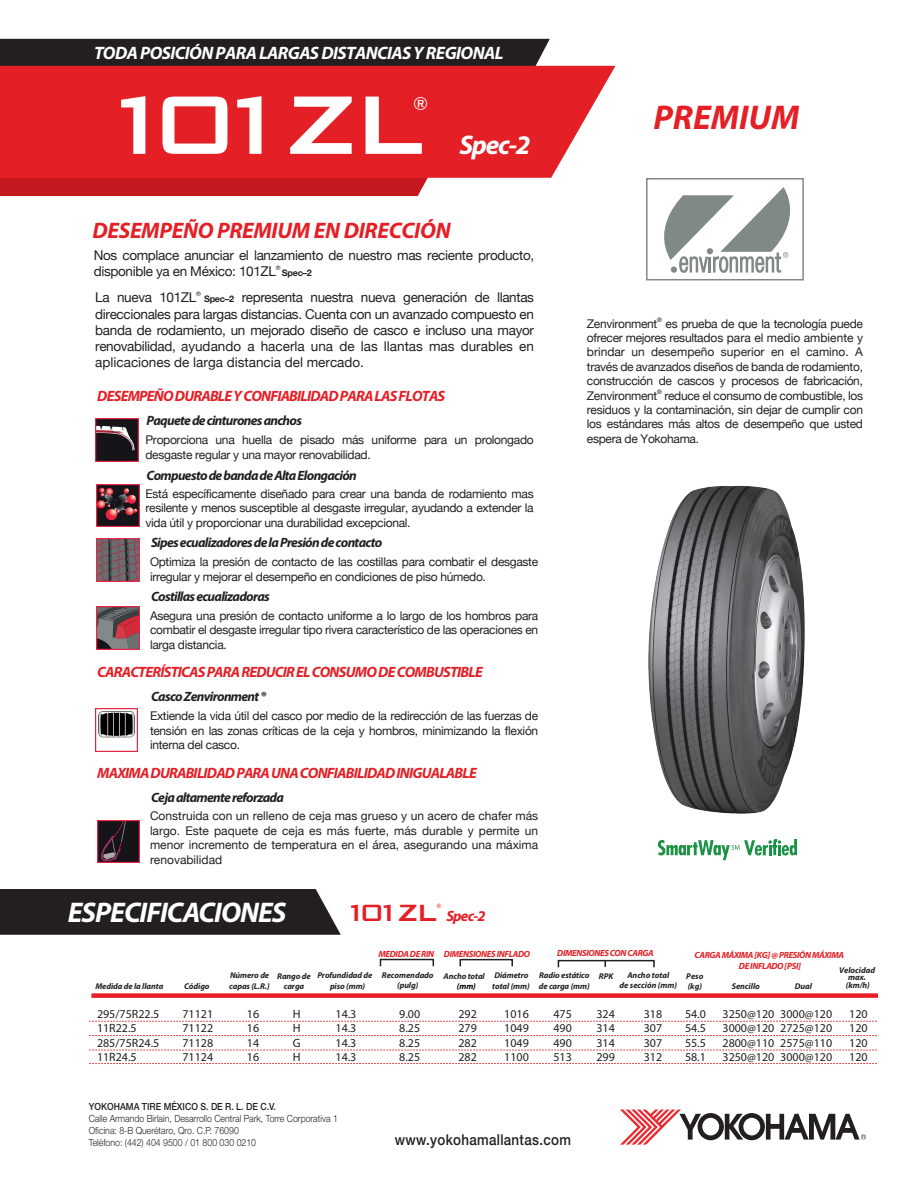
<style>
.page{position:relative;width:918px;height:1188px;background:#fff}
.page>*{position:absolute;margin:0;border:0;box-sizing:border-box;transform-origin:0 0}
.t1{font:500 111px "Bank Gothic BT";color:#fff}
.t2{font:italic 700 34.5px "Myriad Pro";color:#e41f25}
.t3{font:500 31.5px "Bank Gothic BT";color:#e41f25}
.t4{font:italic 700 28.5px "Myriad Pro";letter-spacing:-.035em;color:#fff}
.t5{font:italic 700 27px "Myriad Pro";color:#fff}
.t6{font:italic 700 22.5px "Myriad Pro";letter-spacing:-.015em;color:#e41f25}
.t7{font:italic 700 18px "Myriad Pro";letter-spacing:-.03em;color:#fff}
.t8{font:500 18px "Bank Gothic BT";color:#fff}
.t9{font:italic 700 15px "Myriad Pro";letter-spacing:-.05em;color:#e41f25}
.t10{font:500 15px "Helvetica Neue LT Std";letter-spacing:.025em;color:#231f20;scale:.89 1}
.t11{font:13.5px/16.2px "Helvetica Neue";letter-spacing:-.025em;color:#231f20;text-align:justify}
.t12{font:italic 700 13.5px "Myriad Pro";letter-spacing:-.05em;color:#231f20}
.t13{font:12px/14.4px "Helvetica Neue";letter-spacing:-.025em;color:#231f20;text-align:justify}
.t14{font:12px/14.4px "Myriad Pro";color:#231f20;text-align:justify}
.t15{font:300 9.9px/11.9px "Helvetica Neue LT Std";color:#231f20;scale:.89 1}
.t16{font:500 9.9px "Helvetica Neue LT Std";color:#231f20;scale:.89 1}
.t17{font:italic 700 9px/10.8px "Myriad Pro";letter-spacing:-.04em;color:#e41f25;text-align:center}
.t18{font:700 9px "Helvetica Neue";color:#231f20}
.t19{font:italic 700 8.4px/10.5px "Myriad Pro";letter-spacing:-.01em;color:#231f20;text-align:center}
.t20{font:italic 700 8.4px "Myriad Pro";color:#000001}
.t21{font:6px "Helvetica Neue";color:#231f20}
.t22{font:italic 500 6px "Helvetica Neue";color:#231f20}
.t23{font:500 6px "Bank Gothic BT";color:#e41f25}
.s1{font-weight:700;font-size:9px}
</style>
<div class="page">
<div style="left:0;top:889px;width:341px;height:46px;background:#231f20"></div>
<div style="left:0;top:39px;width:550px;height:27px;background:#231f20"></div>
<div style="left:0;top:178px;width:428px;height:18px;background:#c5171e"></div>
<div style="left:0;top:66px;width:615px;height:112px;background:#e41f25"></div>
<div style="left:380px;top:959px;width:54px;height:8px;border:2px solid #231f20"></div>
<div style="left:460px;top:959px;width:53px;height:8px;border:2px solid #231f20"></div>
<div style="left:558px;top:960px;width:97px;height:8px;border:2px solid #231f20"></div>
<div style="left:91px;top:993px;width:787px;height:5px;background:#ea1e24"></div>
<svg style="left:89px;top:1035px;width:788px;height:1px"></svg>
<svg style="left:89px;top:1050px;width:788px;height:1px"></svg>
<svg style="left:89px;top:1063px;width:788px;height:1px"></svg>
<svg style="left:89px;top:1021px;width:788px;height:1px"></svg>
<svg style="left:604px;top:961px;width:2px;height:6px"></svg>
<img style="left:96px;top:418px;width:42px;height:43px">
<img style="left:97px;top:484px;width:43px;height:43px">
<img style="left:97px;top:539px;width:43px;height:42px">
<img style="left:97px;top:606px;width:43px;height:43px">
<img style="left:95px;top:709px;width:43px;height:42px">
<img style="left:97px;top:820px;width:43px;height:43px">
<div style="left:646px;top:178px;width:158px;height:102px;border:2px solid #818986"></div>
<svg style="left:664px;top:187px;width:140px;height:86px"></svg>
<img style="left:648px;top:485px;width:157px;height:329px">
<svg style="left:657px;top:839px;width:140px;height:21px"></svg>
<svg style="left:620px;top:1110px;width:246px;height:35px"></svg>
<h3 class="t7" style="left:94px;top:41px;width:411px">TODA POSICIÓN PARA LARGAS DISTANCIAS Y REGIONAL</h3>
<h1 class="t1" style="left:94px;top:65px;width:334px">101 ZL</h1>
<h3 class="t8" style="left:413px;top:96px;width:16px">®</h3>
<h3 class="t5" style="left:460px;top:127px;width:72px">Spec-2</h3>
<h3 class="t6" style="left:93px;top:216px;width:360px">DESEMPEÑO PREMIUM EN DIRECCIÓN</h3>
<p class="t11" style="left:94px;top:246px;width:442px">Nos complace anunciar el lanzamiento de nuestro mas reciente producto, disponible ya en México: 101ZL</p>
<p class="t21" style="left:276px;top:264px;width:6px">®</p>
<p class="t18" style="left:282px;top:267px;width:32px">Spec–2</p>
<p class="t11" style="left:95px;top:289px;width:103px">La nueva 101ZL</p>
<p class="t21" style="left:196px;top:291px;width:6px">®</p>
<p class="t11" style="left:95px;top:289px;width:440px;text-indent:109px"><span class="s1">Spec–2</span> representa nuestra nueva generación de llantas direccionales para largas distancias. Cuenta con un avanzado compuesto en banda de rodamiento, un mejorado diseño de casco e incluso una mayor renovabilidad, ayudando a hacerla una de las llantas mas durables en aplicaciones de larga distancia del mercado.</p>
<p class="t9" style="left:97px;top:387px;width:349px">DESEMPEÑO DURABLE Y CONFIABILIDAD PARA LAS FLOTAS</p>
<p class="t12" style="left:147px;top:412px;width:157px">Paquete de cinturones anchos</p>
<p class="t13" style="left:146px;top:433px;width:390px">Proporciona una huella de pisado más uniforme para un prolongado desgaste regular y una mayor renovabilidad.</p>
<p class="t12" style="left:147px;top:467px;width:212px">Compuesto de banda de Alta Elongación</p>
<p class="t13" style="left:146px;top:486px;width:390px">Está específicamente diseñado para crear una banda de rodamiento mas resilente y menos susceptible al desgaste irregular, ayudando a extender la vida útil y proporcionar una durabilidad excepcional.</p>
<p class="t12" style="left:151px;top:534px;width:233px">Sipes ecualizadores de la Presión de contacto</p>
<p class="t13" style="left:150px;top:555px;width:390px">Optimiza la presión de contacto de las costillas para combatir el desgaste irregular y mejorar el desempeño en condiciones de piso húmedo.</p>
<p class="t12" style="left:151px;top:588px;width:120px">Costillas ecualizadoras</p>
<p class="t13" style="left:150px;top:608px;width:390px">Asegura una presión de contacto uniforme a lo largo de los hombros para combatir el desgaste irregular tipo rivera característico de las operaciones en larga distancia.</p>
<p class="t9" style="left:97px;top:663px;width:387px">CARACTERÍSTICAS PARA REDUCIR EL CONSUMO DE COMBUSTIBLE</p>
<p class="t12" style="left:151px;top:688px;width:116px">Casco Zenvironment ®</p>
<p class="t13" style="left:150px;top:709px;width:390px">Extiende la vida útil del casco por medio de la redirección de las fuerzas de tensión en las zonas críticas de la ceja y hombros, minimizando la flexión interna del casco.</p>
<p class="t9" style="left:97px;top:763px;width:381px">MAXIMA DURABILIDAD PARA UNA CONFIABILIDAD INIGUALABLE</p>
<p class="t12" style="left:151px;top:788px;width:134px">Ceja altamente reforzada</p>
<p class="t13" style="left:150px;top:809px;width:390px">Construida con un relleno de ceja mas grueso y un acero de chafer más largo. Este paquete de ceja es más fuerte, más durable y permite un menor incremento de temperatura en el área, asegurando una máxima renovabilidad</p>
<h3 class="t4" style="left:68px;top:894px;width:220px">ESPECIFICACIONES</h3>
<h3 class="t3" style="left:343px;top:895px;width:96px">101 ZL</h3>
<p class="t23" style="left:437px;top:903px;width:6px">®</p>
<p class="t9" style="left:446px;top:906px;width:41px">Spec-2</p>
<h2 class="t2" style="left:653px;top:95px;width:148px">PREMIUM</h2>
<p class="t13" style="left:587px;top:316px;width:72px">Zenvironment</p>
<p class="t22" style="left:657px;top:316px;width:6px">®</p>
<p class="t13" style="left:587px;top:316px;width:278px;text-indent:79px">es prueba de que la tecnología puede ofrecer mejores resultados para el medio ambiente y brindar un desempeño superior en el camino. A través de avanzados diseños de banda de rodamiento, construcción de cascos y procesos de fabricación, Zenvironment</p>
<p class="t22" style="left:657px;top:388px;width:6px">®</p>
<p class="t13" style="left:587px;top:388px;width:278px;text-indent:78px">reduce el consumo de combustible, los residuos y la contaminación, sin dejar de cumplir con los estándares más altos de desempeño que usted espera de Yokohama.</p>
<p class="t19" style="left:95px;top:981px;width:69px">Medida de la llanta</p>
<p class="t14" style="left:97px;top:1006px;width:64px;text-align:left">295/75R22.5<br>11R22.5<br>285/75R24.5<br>11R24.5</p>
<p class="t17" style="left:444px;top:948px;width:88px">DIMENSIONES INFLADO</p>
<p class="t17" style="left:557px;top:947px;width:98px">DIMENSIONESCON CARGA</p>
<p class="t17" style="left:695px;top:950px;width:151px">CARGA MÁXIMA [KG] @ PRESIÓN MÁXIMA<br>DE INFLADO [PSI]</p>
<p class="t17" style="left:379px;top:949px;width:57px">MEDIDA DE RIN</p>
<p class="t19" style="left:839px;top:966px;width:38px;line-height:7.5px">Velocidad max. (km/h)</p>
<p class="t19" style="left:184px;top:981px;width:27px">Código</p>
<p class="t19" style="left:229px;top:981px;width:42px">capas (L.R.)</p>
<p class="t19" style="left:277px;top:970px;width:35px">Rango de carga</p>
<p class="t19" style="left:382px;top:969px;width:53px">Recomendado (pulg)</p>
<p class="t20" style="left:457px;top:981px;width:20px">(mm)</p>
<p class="t19" style="left:317px;top:970px;width:57px">Profundidad de</p>
<p class="t19" style="left:627px;top:970px;width:43px">Ancho total</p>
<p class="t19" style="left:230px;top:970px;width:41px">Número de</p>
<p class="t19" style="left:444px;top:970px;width:86px">Ancho total Diámetro</p>
<p class="t19" style="left:539px;top:970px;width:52px">Radio estático</p>
<p class="t19" style="left:599px;top:970px;width:16px">RPK</p>
<p class="t19" style="left:686px;top:971px;width:19px;line-height:10.1px;text-align:left">Peso (kg)</p>
<p class="t19" style="left:732px;top:981px;width:30px">Sencillo</p>
<p class="t19" style="left:795px;top:981px;width:19px">Dual</p>
<p class="t19" style="left:330px;top:981px;width:37px">piso (mm)</p>
<p class="t19" style="left:620px;top:980px;width:59px">de sección (mm)</p>
<p class="t19" style="left:492px;top:981px;width:39px">total (mm)</p>
<p class="t19" style="left:539px;top:981px;width:52px">de carga (mm)</p>
<p class="t14" style="left:182px;top:1006px;width:32px">71121<br>71122<br>71128<br>71124</p>
<p class="t14" style="left:247px;top:1006px;width:14px">16<br>16<br>14<br>16</p>
<p class="t14" style="left:293px;top:1006px;width:9px">H H G H</p>
<p class="t14" style="left:336px;top:1006px;width:22px">14.3<br>14.3<br>14.3<br>14.3</p>
<p class="t14" style="left:399px;top:1006px;width:22px">9.00<br>8.25<br>8.25<br>8.25</p>
<p class="t14" style="left:458px;top:1006px;width:20px">292<br>279<br>282<br>282</p>
<p class="t14" style="left:504px;top:1006px;width:26px">1016<br>1049<br>1049<br>1100</p>
<p class="t14" style="left:553px;top:1006px;width:20px">475<br>490<br>490<br>513</p>
<p class="t14" style="left:596px;top:1006px;width:20px">324<br>314<br>314<br>299</p>
<p class="t14" style="left:644px;top:1006px;width:20px">318<br>307<br>307<br>312</p>
<p class="t14" style="left:685px;top:1006px;width:22px">54.0<br>54.5<br>55.5<br>58.1</p>
<p class="t14" style="left:849px;top:1006px;width:20px">120<br>120<br>120<br>120</p>
<p class="t14" style="left:723px;top:1006px;width:53px">3250@120<br>3000@120<br>2800@110<br>3250@120</p>
<p class="t14" style="left:780px;top:1006px;width:53px">3000@120<br>2725@120<br>2575@110<br>3000@120</p>
<p class="t16" style="left:89px;top:1101px;width:212px">YOKOHAMA TIRE MÉXICO S. DE R. L. DE C.V.</p>
<p class="t15" style="left:89px;top:1112px;width:281px">Calle Armando Birlain, Desarrollo Central Park, Torre Corporativa 1<br>Oficina: 8-B Querétaro, Qro. C.P. 76090<br>Teléfono: (442) 404 9500 / 01 800 030 0210</p>
<p class="t10" style="left:395px;top:1131px;width:199px">www.yokohamallantas.com</p>
</div>
